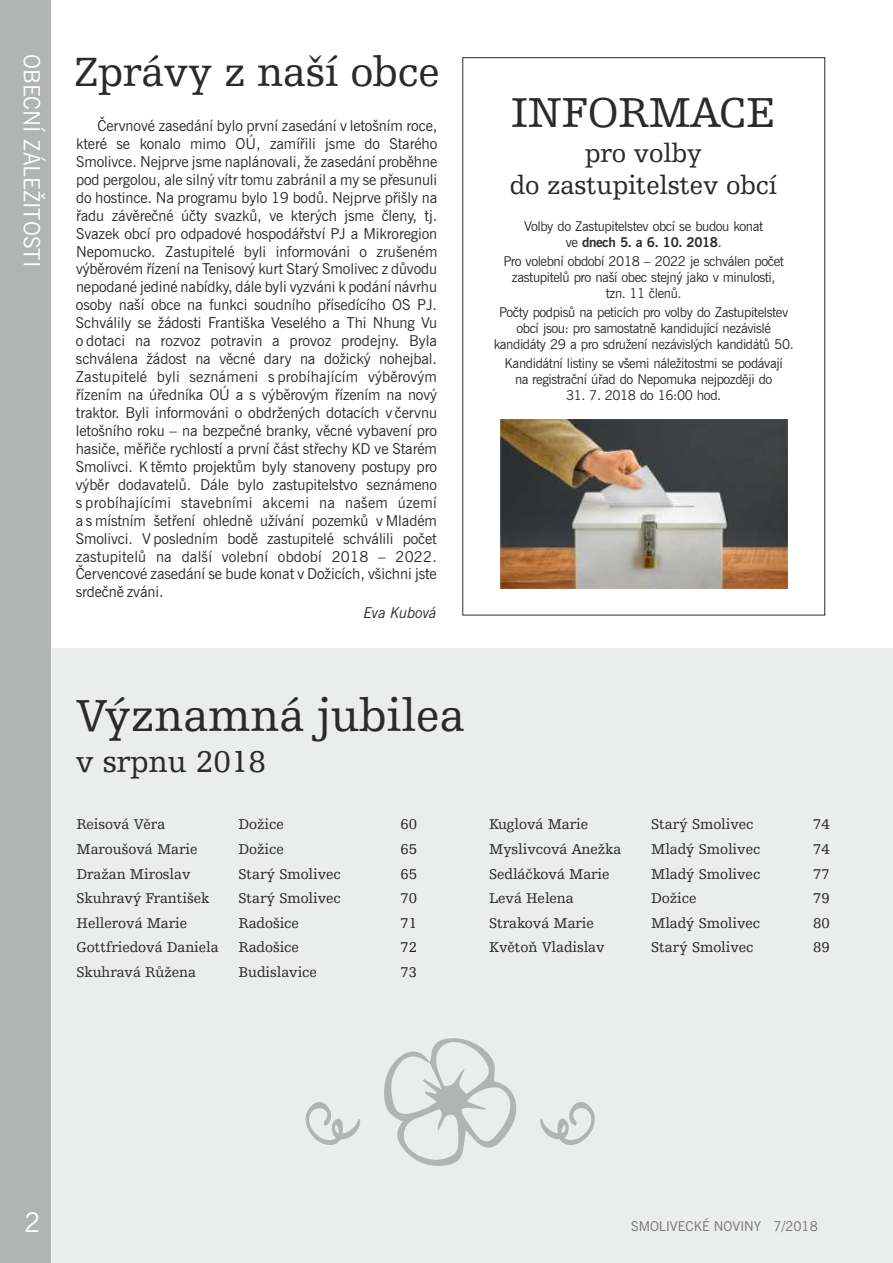
<style>
.page{position:relative;width:893px;height:1263px;background:#fff}
.page>*{position:absolute;margin:0;border:0;box-sizing:border-box;transform-origin:0 0}
.t1{font:47.55px "Humanist Slabserif 712 AT";color:#2b2a29}
.t2{font:44.1px "Humanist Slabserif 712 AT";letter-spacing:-.005em;color:#2b2a29}
.t3{font:43.2px "Humanist Slabserif 712 AT";letter-spacing:-.005em;color:#2b2a29}
.t4{font:31.65px "Humanist Slabserif 712 AT";color:#2b2a29}
.t5{font:27px/31.7px "Humanist Slabserif 712 AT";letter-spacing:-.005em;color:#2b2a29;text-align:center}
.t6{font:27px "News Gothic AT";color:#fefefe}
.t7{font:22.5px "News Gothic AT";color:#fefefe}
.t8{font:15px/18px "News Gothic AT";letter-spacing:-.005em;color:#2b2a29;text-align:justify}
.t9{font:15px "Humanist Slabserif 712 AT";letter-spacing:-.005em;color:#2b2a29}
.t10{font:italic 15px "News Gothic AT";letter-spacing:-.005em;color:#2b2a29}
.t11{font:13.5px/15.8px "News Gothic AT";letter-spacing:-.03em;color:#2b2a29;text-align:center}
.t12{font:13.5px "News Gothic AT";color:#727271}
.s1{font-weight:700}
</style>
<div class="page">
<div style="left:0;top:648px;width:893px;height:615px;background:#ebecec"></div>
<div style="left:0;top:0;width:51px;height:1263px;background:#b2b3b3"></div>
<img style="left:500px;top:420px;width:287px;height:169px">
<svg style="left:384px;top:1038px;width:133px;height:128px"></svg>
<svg style="left:305px;top:1102px;width:55px;height:43px"></svg>
<svg style="left:540px;top:1102px;width:55px;height:43px"></svg>
<h3 class="t7" style="left:40px;top:54px;width:214px;rotate:90deg">OBECNÍ ZÁLEŽITOSTI</h3>
<h3 class="t3" style="left:75px;top:55px;width:367px">Zprávy z naší obce</h3>
<p class="t8" style="left:76px;top:118px;width:363px;text-indent:22px">Červnové zasedání bylo první zasedání v letošním roce, které se konalo mimo OÚ, zamířili jsme do Starého Smolivce. Nejprve jsme naplánovali, že zasedání proběhne pod pergolou, ale silný vítr tomu zabránil a my se přesunuli do hostince. Na programu bylo 19 bodů. Nejprve přišly na řadu závěrečné účty svazků, ve kterých jsme členy, tj.<br>Svazek obcí pro odpadové hospodářství PJ a Mikroregion Nepomucko. Zastupitelé byli informováni o zrušeném výběrovém řízení na Tenisový kurt Starý Smolivec z důvodu nepodané jediné nabídky, dále byli vyzváni k podání návrhu osoby naší obce na funkci soudního přísedícího OS PJ.<br>Schválily se žádosti Františka Veselého a Thi Nhung Vu o dotaci na rozvoz potravin a provoz prodejny. Byla schválena žádost na věcné dary na dožický nohejbal.<br>Zastupitelé byli seznámeni s probíhajícím výběrovým řízením na úředníka OÚ a s výběrovým řízením na nový traktor. Byli informováni o obdržených dotacích v červnu letošního roku – na bezpečné branky, věcné vybavení pro hasiče, měřiče rychlostí a první část střechy KD ve Starém Smolivci. K těmto projektům byly stanoveny postupy pro výběr dodavatelů. Dále bylo zastupitelstvo seznámeno s probíhajícími stavebními akcemi na našem území a s místním šetření ohledně užívání pozemků v Mladém Smolivci. V posledním bodě zastupitelé schválili počet zastupitelů na další volební období 2018 – 2022.<br>Červencové zasedání se bude konat v Dožicích, všichni jste srdečně zváni.</p>
<p class="t10" style="left:364px;top:607px;width:75px">Eva Kubová</p>
<h2 class="t2" style="left:511px;top:95px;width:266px">INFORMACE</h2>
<h3 class="t5" style="left:510px;top:140px;width:269px">pro volby<br>do zastupitelstev obcí</h3>
<p class="t11" style="left:524px;top:219px;width:240px">Volby do Zastupitelstev obcí se budou konat ve <span class="s1">dnech 5. a 6. 10. 2018</span>.</p>
<p class="t11" style="left:503px;top:255px;width:282px">Pro volební období 2018 – 2022 je schválen počet zastupitelů pro naší obec stejný jako v minulosti, tzn. 11 členů.</p>
<p class="t11" style="left:494px;top:306px;width:302px">Počty podpisů na peticích pro volby do Zastupitelstev obcí jsou: pro samostatně kandidující nezávislé kandidáty 29 a pro sdružení nezávislých kandidátů 50.</p>
<p class="t11" style="left:505px;top:357px;width:280px">Kandidátní listiny se všemi náležitostmi se podávají na registrační úřad do Nepomuka nejpozději do</p>
<p class="t11" style="left:566px;top:388px;width:157px">31. 7. 2018 do 16:00 hod.</p>
<h1 class="t1" style="left:76px;top:697px;width:391px">Významná jubilea</h1>
<h3 class="t4" style="left:76px;top:749px;width:192px">v srpnu 2018</h3>
<p class="t9" style="left:77px;top:818px;width:90px">Reisová Věra</p>
<p class="t9" style="left:239px;top:818px;width:47px">Dožice</p>
<p class="t9" style="left:401px;top:818px;width:18px">60</p>
<p class="t9" style="left:77px;top:843px;width:122px">Maroušová Marie</p>
<p class="t9" style="left:239px;top:843px;width:47px">Dožice</p>
<p class="t9" style="left:401px;top:843px;width:18px">65</p>
<p class="t9" style="left:77px;top:868px;width:116px">Dražan Miroslav</p>
<p class="t9" style="left:239px;top:868px;width:104px">Starý Smolivec</p>
<p class="t9" style="left:400px;top:868px;width:18px">65</p>
<p class="t9" style="left:76px;top:892px;width:135px">Skuhravý František</p>
<p class="t9" style="left:238px;top:892px;width:104px">Starý Smolivec</p>
<p class="t9" style="left:400px;top:892px;width:18px">70</p>
<p class="t9" style="left:76px;top:917px;width:112px">Hellerová Marie</p>
<p class="t9" style="left:238px;top:917px;width:62px">Radošice</p>
<p class="t9" style="left:400px;top:917px;width:18px">71</p>
<p class="t9" style="left:76px;top:941px;width:144px">Gottfriedová Daniela</p>
<p class="t9" style="left:238px;top:941px;width:62px">Radošice</p>
<p class="t9" style="left:400px;top:941px;width:18px">72</p>
<p class="t9" style="left:76px;top:966px;width:121px">Skuhravá Růžena</p>
<p class="t9" style="left:238px;top:966px;width:80px">Budislavice</p>
<p class="t9" style="left:400px;top:966px;width:18px">73</p>
<p class="t9" style="left:489px;top:818px;width:100px">Kuglová Marie</p>
<p class="t9" style="left:651px;top:818px;width:104px">Starý Smolivec</p>
<p class="t9" style="left:813px;top:818px;width:18px">74</p>
<p class="t9" style="left:489px;top:843px;width:134px">Myslivcová Anežka</p>
<p class="t9" style="left:651px;top:843px;width:111px">Mladý Smolivec</p>
<p class="t9" style="left:813px;top:843px;width:18px">74</p>
<p class="t9" style="left:489px;top:868px;width:122px">Sedláčková Marie</p>
<p class="t9" style="left:651px;top:868px;width:111px">Mladý Smolivec</p>
<p class="t9" style="left:813px;top:868px;width:18px">77</p>
<p class="t9" style="left:489px;top:892px;width:86px">Levá Helena</p>
<p class="t9" style="left:651px;top:892px;width:47px">Dožice</p>
<p class="t9" style="left:813px;top:892px;width:18px">79</p>
<p class="t9" style="left:489px;top:917px;width:106px">Straková Marie</p>
<p class="t9" style="left:651px;top:917px;width:111px">Mladý Smolivec</p>
<p class="t9" style="left:813px;top:917px;width:18px">80</p>
<p class="t9" style="left:489px;top:941px;width:117px">Květoň Vladislav</p>
<p class="t9" style="left:651px;top:941px;width:104px">Starý Smolivec</p>
<p class="t9" style="left:813px;top:941px;width:18px">89</p>
<h3 class="t6" style="left:24px;top:1212px;width:18px">2</h3>
<p class="t12" style="left:631px;top:1221px;width:188px">SMOLIVECKÉ NOVINY 7/2018</p>
</div>
